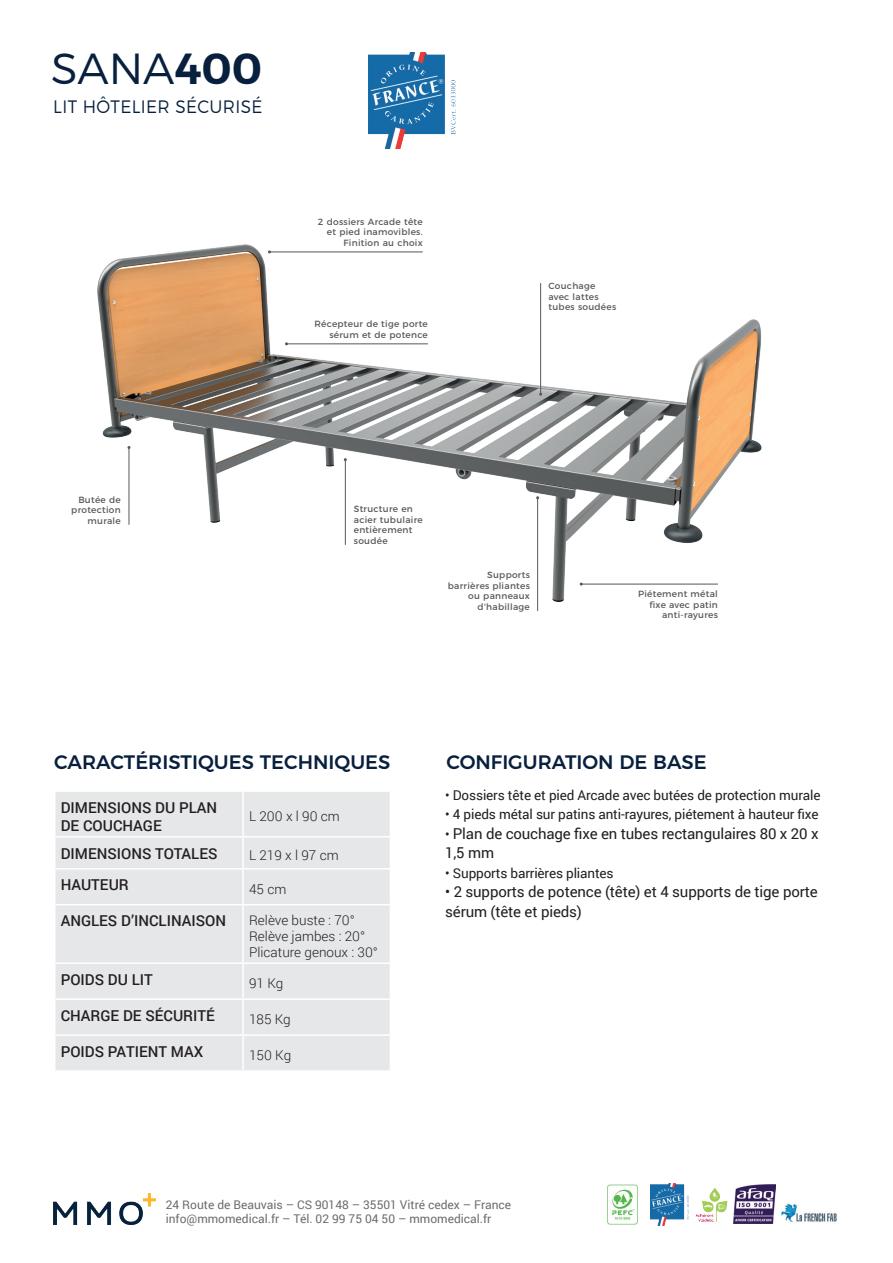
<style>
.page{position:relative;width:893px;height:1263px;background:#fff}
.page>*{position:absolute;margin:0;border:0;box-sizing:border-box;transform-origin:0 0}
.t1{font:300 43.5px "Montserrat";color:#08203d}
.t2{font:500 19.5px "Montserrat";color:#08203d}
.t3{font:300 18px "Montserrat";letter-spacing:.02em;color:#08203d;scale:.94 1}
.t4{font:15px/19.5px "Roboto";letter-spacing:-.01em;color:#231f20}
.t5{font:500 15px/18px "Roboto";color:#231f20}
.t6{font:13.5px "Roboto";letter-spacing:-.01em;color:#231f20}
.t7{font:300 13.5px/16.2px "Roboto";color:#231f20}
.t8{font:12px/14.4px "Roboto";color:#6c6d70}
.t9{font:9px/10.5px "Montserrat";letter-spacing:.03em;color:#57585a;text-align:right}
.s1{font-weight:600}
.s2{font-size:13.5px}
</style>
<div class="page">
<img style="left:781px;top:1203px;width:56px;height:19px">
<img style="left:734px;top:1185px;width:42px;height:38px">
<img style="left:650px;top:1183px;width:39px;height:42px">
<img style="left:607px;top:1184px;width:31px;height:41px">
<img style="left:54px;top:1194px;width:101px;height:30px">
<img style="left:695px;top:1188px;width:33px;height:34px">
<img style="left:97px;top:244px;width:665px;height:368px">
<div style="left:55px;top:792px;width:335px;height:278px;background:#e6e7e9"></div>
<hr style="left:54px;top:904px;width:189px;height:1px;background:#fff">
<hr style="left:54px;top:962px;width:189px;height:2px;background:#fff">
<hr style="left:54px;top:998px;width:189px;height:2px;background:#fff">
<hr style="left:54px;top:1034px;width:189px;height:2px;background:#fff">
<hr style="left:242px;top:792px;width:2px;height:44px;background:#fff">
<hr style="left:242px;top:837px;width:2px;height:31px;background:#fff">
<hr style="left:242px;top:869px;width:2px;height:35px;background:#fff">
<hr style="left:243px;top:904px;width:148px;height:1px;background:#fff">
<hr style="left:242px;top:905px;width:2px;height:57px;background:#fff">
<hr style="left:243px;top:962px;width:148px;height:2px;background:#fff">
<hr style="left:242px;top:964px;width:2px;height:34px;background:#fff">
<hr style="left:243px;top:998px;width:148px;height:2px;background:#fff">
<hr style="left:242px;top:1000px;width:2px;height:34px;background:#fff">
<hr style="left:243px;top:1034px;width:148px;height:2px;background:#fff">
<hr style="left:242px;top:1036px;width:2px;height:34px;background:#fff">
<hr style="left:54px;top:836px;width:189px;height:1px;background:#fff">
<hr style="left:243px;top:836px;width:148px;height:1px;background:#fff">
<hr style="left:54px;top:868px;width:189px;height:1px;background:#fff">
<hr style="left:243px;top:868px;width:148px;height:1px;background:#fff">
<hr style="left:581px;top:584px;width:137px;height:1px;background:#57585a">
<hr style="left:345px;top:460px;width:1px;height:85px;background:#57585a">
<hr style="left:537px;top:498px;width:1px;height:113px;background:#57585a">
<hr style="left:129px;top:447px;width:1px;height:78px;background:#57585a">
<hr style="left:540px;top:283px;width:1px;height:111px;background:#57585a">
<hr style="left:269px;top:252px;width:154px;height:1px;background:#57585a">
<hr style="left:286px;top:343px;width:142px;height:1px;background:#57585a">
<img style="left:369px;top:53px;width:87px;height:95px">
<h1 class="t1" style="left:51px;top:35px;width:213px">SANA<span class="s1">400</span></h1>
<h3 class="t3" style="left:53px;top:92px;width:224px">LIT HÔTELIER SÉCURISÉ</h3>
<p class="t9" style="left:318px;top:216px;width:106px">2 dossiers Arcade tête et pied inamovibles.<br>Finition au choix</p>
<p class="t9" style="left:315px;top:318px;width:115px">Récepteur de tige porte sérum et de potence</p>
<p class="t9" style="left:548px;top:280px;width:69px;text-align:left">Couchage avec lattes tubes soudées</p>
<p class="t9" style="left:71px;top:493px;width:51px">Butée de protection murale</p>
<p class="t9" style="left:354px;top:503px;width:71px;text-align:left">Structure en acier tubulaire entièrement soudée</p>
<p class="t9" style="left:448px;top:569px;width:84px">Supports barrières pliantes ou panneaux d'habillage</p>
<p class="t9" style="left:638px;top:588px;width:81px">Piétement métal fixe avec patin anti-rayures</p>
<h2 class="t2" style="left:54px;top:747px;width:338px">CARACTÉRISTIQUES TECHNIQUES</h2>
<h2 class="t2" style="left:446px;top:747px;width:262px">CONFIGURATION DE BASE</h2>
<h3 class="t5" style="left:61px;top:798px;width:158px">DIMENSIONS DU PLAN<br>DE COUCHAGE</h3>
<h3 class="t7" style="left:249px;top:808px;width:92px">L 200 x l 90 cm</h3>
<h3 class="t5" style="left:61px;top:844px;width:158px">DIMENSIONS TOTALES</h3>
<h3 class="t7" style="left:249px;top:846px;width:91px">L 219 x l 97 cm</h3>
<h3 class="t5" style="left:61px;top:875px;width:70px">HAUTEUR</h3>
<h3 class="t7" style="left:249px;top:880px;width:39px">45 cm</h3>
<h3 class="t5" style="left:61px;top:911px;width:167px">ANGLES D’INCLINAISON</h3>
<h3 class="t7" style="left:249px;top:911px;width:130px">Relève buste : 70°<br>Relève jambes : 20°<br>Plicature genoux : 30°</h3>
<h3 class="t5" style="left:61px;top:970px;width:94px">POIDS DU LIT</h3>
<h3 class="t7" style="left:249px;top:975px;width:36px">91 Kg</h3>
<h3 class="t5" style="left:61px;top:1006px;width:156px">CHARGE DE SÉCURITÉ</h3>
<h3 class="t7" style="left:249px;top:1011px;width:43px">185 Kg</h3>
<h3 class="t5" style="left:61px;top:1042px;width:144px">POIDS PATIENT MAX</h3>
<h3 class="t7" style="left:249px;top:1047px;width:44px">150 Kg</h3>
<h3 class="t6" style="left:445px;top:786px;width:377px">• Dossiers tête et pied Arcade avec butées de protection murale</h3>
<h3 class="t6" style="left:445px;top:805px;width:375px">• 4 pieds métal sur patins anti-rayures, piétement à hauteur fixe</h3>
<h3 class="t4" style="left:445px;top:823px;width:375px"><span class="s2">•</span> Plan de couchage fixe en tubes rectangulaires 80 x 20 x<br>1,5 mm</h3>
<h3 class="t6" style="left:445px;top:864px;width:170px">• Supports barrières pliantes</h3>
<h3 class="t4" style="left:445px;top:882px;width:374px">• 2 supports de potence (tête) et 4 supports de tige porte sérum (tête et pieds)</h3>
<h3 class="t8" style="left:166px;top:1196px;width:347px">24 Route de Beauvais – CS 90148 – 35501 Vitré cedex – France info@mmomedical.fr – Tél. 02 99 75 04 50 – mmomedical.fr</h3>
</div>
